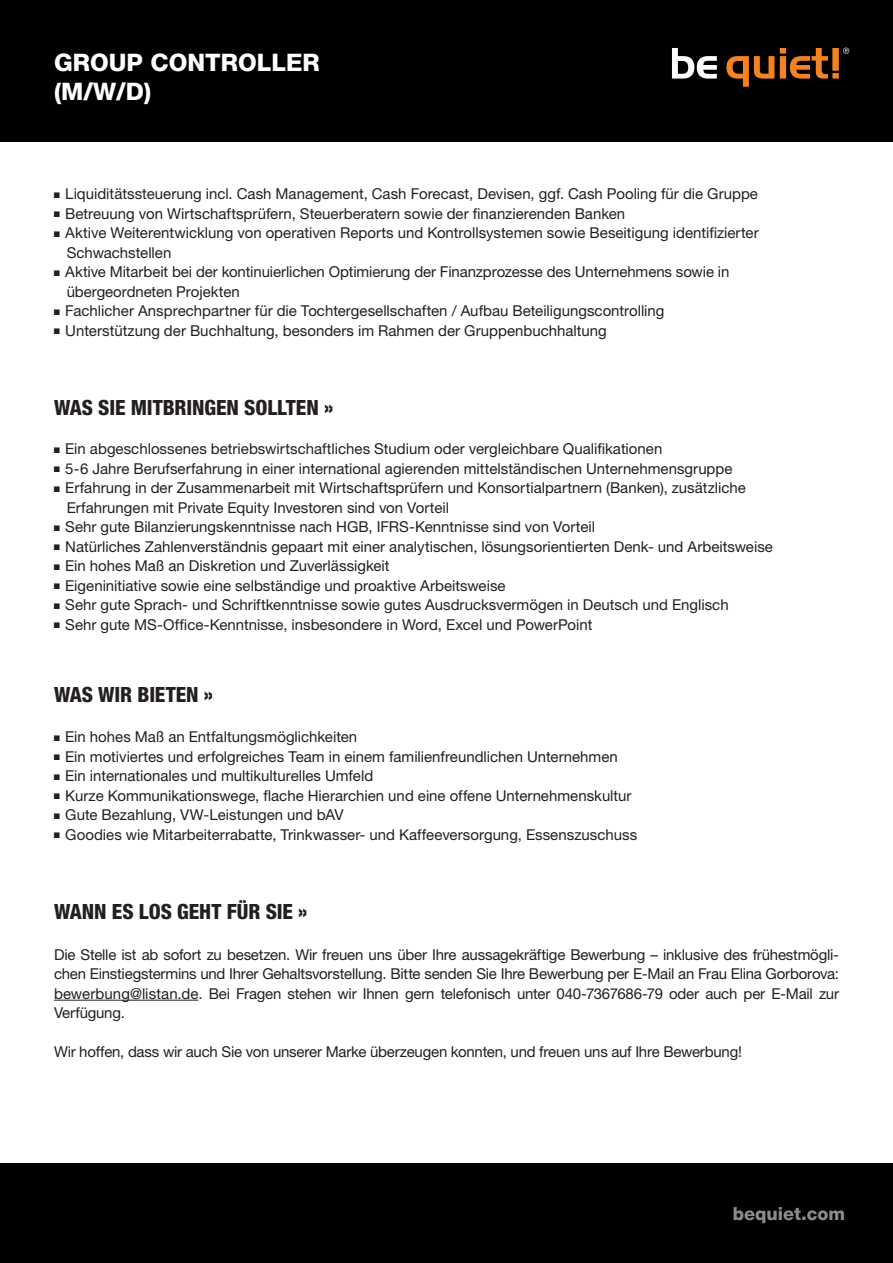
<style>
.page{position:relative;width:893px;height:1263px;background:#fff}
.page>*{position:absolute;margin:0;border:0;box-sizing:border-box;transform-origin:0 0}
.t1{font:800 24px/28.8px "Helvetica Neue LTCYR";color:#fff}
.t2{font:800 condensed 21px "Helvetica Neue LT Pro";letter-spacing:-.005em;color:#231f20}
.t3{font:800 18px "Helvetica Neue LTCYR";color:#8a8c8f}
.t4{font:15px/19.5px "Helvetica Neue LT Pro";color:#231f20}
.s1{font-family:"Arial Narrow";font-size:12px}
</style>
<div class="page">
<div style="left:0;top:1163px;width:893px;height:100px;background:#000001"></div>
<div style="left:0;top:0;width:893px;height:142px;background:#000001"></div>
<svg style="left:672px;top:48px;width:45px;height:31px"></svg>
<svg style="left:726px;top:48px;width:123px;height:39px"></svg>
<hr style="left:54px;top:1000px;width:144px;height:1px;background:#231f20">
<h1 class="t1" style="left:54px;top:49px;width:267px">GROUP CONTROLLER (M/W/D)</h1>
<p class="t4" style="left:54px;top:184px;width:705px"><span class="s1">■</span> Liquiditätssteuerung incl. Cash Management, Cash Forecast, Devisen, ggf. Cash Pooling für die Gruppe</p>
<p class="t4" style="left:54px;top:203px;width:573px"><span class="s1">■</span> Betreuung von Wirtschaftsprüfern, Steuerberatern sowie der finanzierenden Banken</p>
<p class="t4" style="left:67px;top:223px;width:693px;text-indent:-13px"><span class="s1">■</span> Aktive Weiterentwicklung von operativen Reports und Kontrollsystemen sowie Beseitigung identifizierter<br>Schwachstellen</p>
<p class="t4" style="left:67px;top:262px;width:664px;text-indent:-13px"><span class="s1">■</span> Aktive Mitarbeit bei der kontinuierlichen Optimierung der Finanzprozesse des Unternehmens sowie in übergeordneten Projekten</p>
<p class="t4" style="left:54px;top:301px;width:612px"><span class="s1">■</span> Fachlicher Ansprechpartner für die Tochtergesellschaften / Aufbau Beteiligungscontrolling</p>
<p class="t4" style="left:54px;top:320px;width:554px"><span class="s1">■</span> Unterstützung der Buchhaltung, besonders im Rahmen der Gruppenbuchhaltung</p>
<h2 class="t2" style="left:54px;top:395px;width:281px">WAS SIE MITBRINGEN SOLLTEN »</h2>
<p class="t4" style="left:54px;top:439px;width:610px"><span class="s1">■</span> Ein abgeschlossenes betriebswirtschaftliches Studium oder vergleichbare Qualifikationen</p>
<p class="t4" style="left:54px;top:458px;width:680px"><span class="s1">■</span> 5-6 Jahre Berufserfahrung in einer international agierenden mittelständischen Unternehmensgruppe</p>
<p class="t4" style="left:67px;top:478px;width:681px;text-indent:-13px"><span class="s1">■</span> Erfahrung in der Zusammenarbeit mit Wirtschaftsprüfern und Konsortialpartnern (Banken), zusätzliche<br>Erfahrungen mit Private Equity Investoren sind von Vorteil</p>
<p class="t4" style="left:54px;top:517px;width:542px"><span class="s1">■</span> Sehr gute Bilanzierungskenntnisse nach HGB, IFRS-Kenntnisse sind von Vorteil</p>
<p class="t4" style="left:54px;top:536px;width:720px"><span class="s1">■</span> Natürliches Zahlenverständnis gepaart mit einer analytischen, lösungsorientierten Denk- und Arbeitsweise</p>
<p class="t4" style="left:54px;top:556px;width:337px"><span class="s1">■</span> Ein hohes Maß an Diskretion und Zuverlässigkeit</p>
<p class="t4" style="left:54px;top:575px;width:453px"><span class="s1">■</span> Eigeninitiative sowie eine selbständige und proaktive Arbeitsweise</p>
<p class="t4" style="left:54px;top:595px;width:676px"><span class="s1">■</span> Sehr gute Sprach- und Schriftkenntnisse sowie gutes Ausdrucksvermögen in Deutsch und Englisch</p>
<p class="t4" style="left:54px;top:614px;width:540px"><span class="s1">■</span> Sehr gute MS-Office-Kenntnisse, insbesondere in Word, Excel und PowerPoint</p>
<h2 class="t2" style="left:54px;top:681px;width:161px">WAS WIR BIETEN »</h2>
<p class="t4" style="left:54px;top:727px;width:305px"><span class="s1">■</span> Ein hohes Maß an Entfaltungsmöglichkeiten</p>
<p class="t4" style="left:54px;top:746px;width:565px"><span class="s1">■</span> Ein motiviertes und erfolgreiches Team in einem familienfreundlichen Unternehmen</p>
<p class="t4" style="left:54px;top:766px;width:321px"><span class="s1">■</span> Ein internationales und multikulturelles Umfeld</p>
<p class="t4" style="left:54px;top:785px;width:579px"><span class="s1">■</span> Kurze Kommunikationswege, flache Hierarchien und eine offene Unternehmenskultur</p>
<p class="t4" style="left:54px;top:805px;width:291px"><span class="s1">■</span> Gute Bezahlung, VW-Leistungen und bAV</p>
<p class="t4" style="left:54px;top:824px;width:585px"><span class="s1">■</span> Goodies wie Mitarbeiterrabatte, Trinkwasser- und Kaffeeversorgung, Essenszuschuss</p>
<h2 class="t2" style="left:54px;top:899px;width:255px">WANN ES LOS GEHT FÜR SIE »</h2>
<p class="t4" style="left:54px;top:944px;width:786px;text-align:justify">Die Stelle ist ab sofort zu besetzen. Wir freuen uns über Ihre aussagekräftige Bewerbung – inklusive des frühestmögli&shy;chen Einstiegstermins und Ihrer Gehaltsvorstellung. Bitte senden Sie Ihre Bewerbung per E-Mail an Frau Elina Gorborova: bewerbung@listan.de. Bei Fragen stehen wir Ihnen gern telefonisch unter 040-7367686-79 oder auch per E-Mail zur Verfügung.</p>
<p class="t4" style="left:54px;top:1042px;width:689px">Wir hoffen, dass wir auch Sie von unserer Marke überzeugen konnten, und freuen uns auf Ihre Bewerbung!</p>
<p class="t3" style="left:733px;top:1203px;width:114px">bequiet.com</p>
</div>
